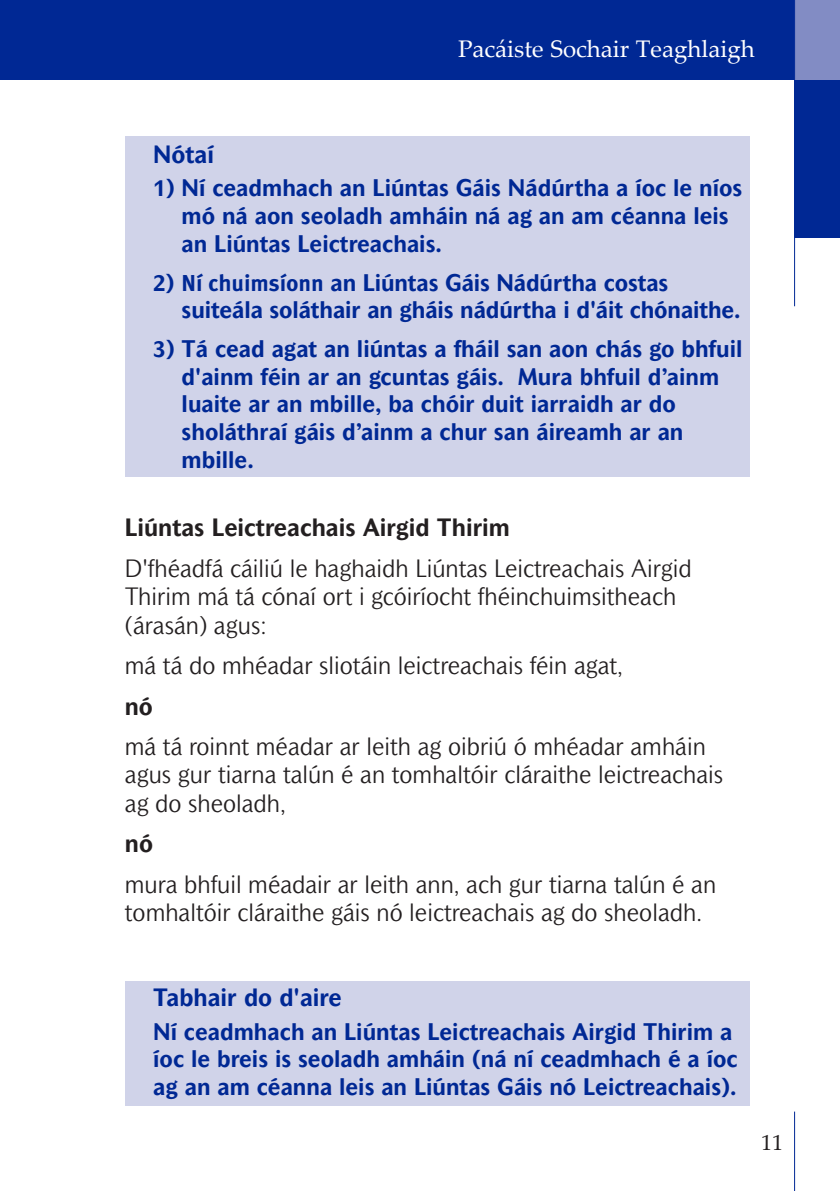
<style>
.page{position:relative;width:840px;height:1191px;background:#fff}
.page>*{position:absolute;margin:0;border:0;box-sizing:border-box;transform-origin:0 0}
.t1{font:300 24px/28.8px "Mahsuri Sans";color:#231f20}
.t2{font:700 24px "Mahsuri Sans";color:#231f20}
.t3{font:24px "Palatino Linotype";color:#fff}
.t4{font:700 24px "Mahsuri Sans";color:#002894}
.t5{font:700 23px/27.6px "Mahsuri Sans";color:#002894}
.t6{font:22px "Palatino Linotype";color:#231f20}
.s1{font-family:"Meta Standard Life Pro TF"}
</style>
<div class="page">
<div style="left:0;top:0;width:794px;height:79px;background:#002894"></div>
<div style="left:794px;top:79px;width:45px;height:159px;background:#002894"></div>
<hr style="left:793px;top:1111px;width:1px;height:80px;background:#002894">
<div style="left:794px;top:0;width:45px;height:79px;background:#828cc4"></div>
<hr style="left:793px;top:0;width:1px;height:306px;background:#002894">
<div style="left:125px;top:136px;width:623px;height:340px;background:#d0d3e9"></div>
<div style="left:125px;top:981px;width:623px;height:125px;background:#d0d3e9"></div>
<p class="t3" style="left:458px;top:40px;width:298px">Pacáiste Sochair Teaghlaigh</p>
<p class="t4" style="left:153px;top:145px;width:62px">Nótaí</p>
<p class="t5" style="left:181px;top:176px;width:562px;text-indent:-28px">1) Ní ceadmhach an Liúntas Gáis Nádúrtha a íoc le níos mó ná aon seoladh amháin ná ag an am céanna leis an Liúntas Leictreachais.</p>
<p class="t5" style="left:181px;top:270px;width:560px;text-indent:-28px">2) <span class="s1">Ní chuimsíonn</span> an Liúntas Gáis Nádúrtha costas suiteála soláthair an gháis nádúrtha i d'áit chónaithe.</p>
<p class="t5" style="left:181px;top:337px;width:562px;text-indent:-28px">3) Tá cead agat an liúntas a fháil san aon chás go bhfuil d'ainm féin ar an gcuntas gáis. Mura bhfuil d’ainm luaite ar an mbille, ba chóir duit iarraidh ar do sholáthraí gáis d’ainm a chur san áireamh ar an mbille.</p>
<p class="t2" style="left:125px;top:519px;width:386px">Liúntas Leictreachais Airgid Thirim</p>
<p class="t1" style="left:125px;top:555px;width:568px">D'fhéadfá cáiliú le haghaidh Liúntas Leictreachais Airgid<br>Thirim má tá cónaí ort i gcóiríocht fhéinchuimsitheach (árasán) agus:</p>
<p class="t1" style="left:125px;top:653px;width:499px">má tá do mhéadar sliotáin leictreachais féin agat,</p>
<p class="t2" style="left:125px;top:697px;width:30px">nó</p>
<p class="t1" style="left:125px;top:733px;width:599px">má tá roinnt méadar ar leith ag oibriú ó mhéadar amháin agus gur tiarna talún é an tomhaltóir cláraithe leictreachais ag do sheoladh,</p>
<p class="t2" style="left:125px;top:835px;width:30px">nó</p>
<p class="t1" style="left:125px;top:871px;width:592px">mura bhfuil méadair ar leith ann, ach gur tiarna talún é an tomhaltóir cláraithe gáis nó leictreachais ag do sheoladh.</p>
<p class="t4" style="left:153px;top:988px;width:190px">Tabhair do d'aire</p>
<p class="t5" style="left:153px;top:1019px;width:585px">Ní ceadmhach an Liúntas Leictreachais Airgid Thirim a íoc le breis is seoladh amháin (ná ní ceadmhach é a íoc ag an am céanna leis an Liúntas Gáis nó Leictreachais).</p>
<p class="t6" style="left:760px;top:1134px;width:23px">11</p>
</div>
